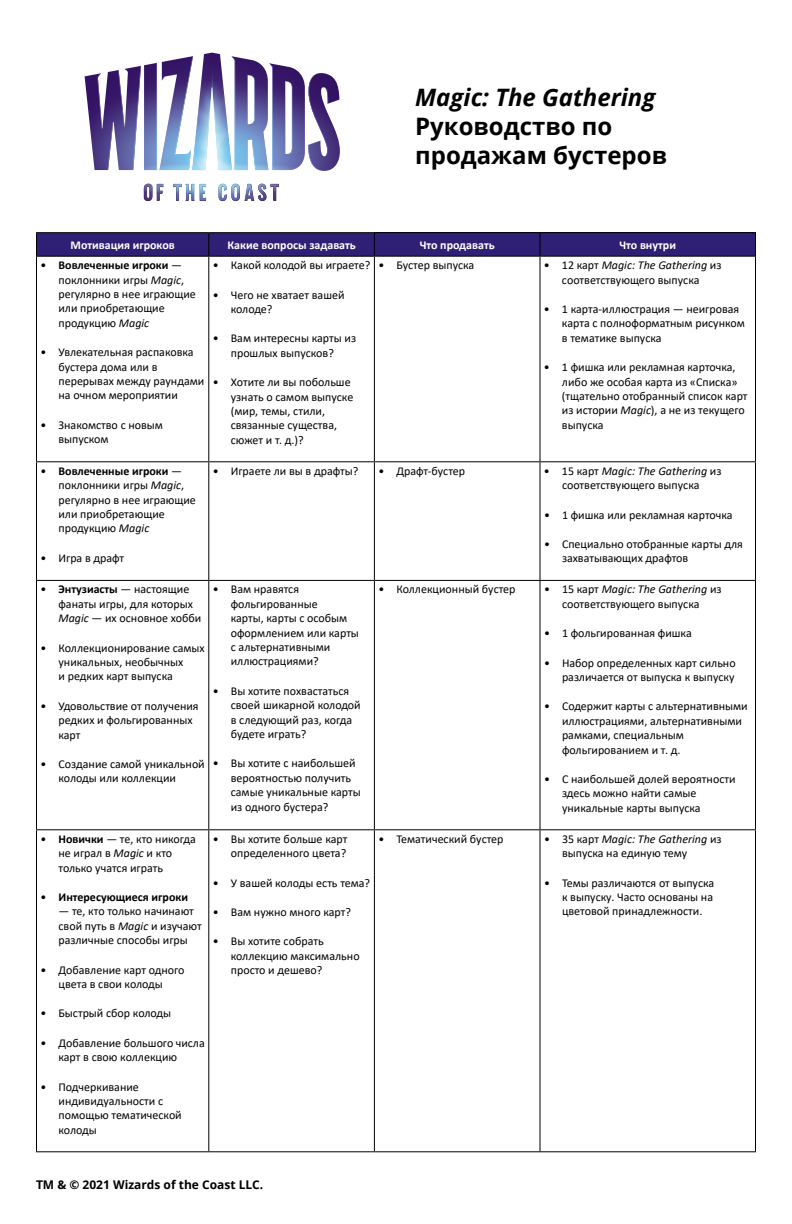
<style>
.page{position:relative;width:792px;height:1224px;background:#fff}
.page>*{position:absolute;margin:0;border:0;box-sizing:border-box;transform-origin:0 0}
.t1{font:700 24px/28.8px "Open Sans";color:#000}
.t2{font:italic 700 24px "Open Sans";color:#000}
.t3{font:12px/14.4px "Calibri";color:#000}
.t4{font:700 12px "Calibri";color:#fff}
.t5{font:700 12px "Open Sans";color:#000}
.t6{font:700 12px "Calibri";color:#000}
.s1{font-weight:700}
.s2{font-style:italic}
.s3{font-weight:400}
</style>
<div class="page">
<div style="left:374px;top:233px;width:166px;height:23px;background:#302075"></div>
<div style="left:540px;top:233px;width:216px;height:23px;background:#302075"></div>
<hr style="left:36px;top:232px;width:173px;height:1px;background:#000">
<hr style="left:209px;top:232px;width:165px;height:1px;background:#000">
<hr style="left:374px;top:232px;width:166px;height:1px;background:#000">
<svg style="left:36px;top:233px;width:339px;height:23px;background:#2e1e71"></svg>
<hr style="left:540px;top:232px;width:216px;height:1px;background:#000">
<svg style="left:540px;top:233px;width:1px;height:23px"></svg>
<svg style="left:755px;top:233px;width:1px;height:23px"></svg>
<hr style="left:36px;top:256px;width:173px;height:1px;background:#000">
<hr style="left:36px;top:257px;width:1px;height:204px;background:#000">
<hr style="left:209px;top:256px;width:165px;height:1px;background:#000">
<hr style="left:208px;top:257px;width:1px;height:204px;background:#000">
<hr style="left:374px;top:256px;width:166px;height:1px;background:#000">
<hr style="left:374px;top:257px;width:1px;height:204px;background:#000">
<hr style="left:540px;top:256px;width:216px;height:1px;background:#000">
<hr style="left:540px;top:257px;width:1px;height:204px;background:#000">
<hr style="left:755px;top:257px;width:1px;height:204px;background:#000">
<hr style="left:36px;top:461px;width:173px;height:1px;background:#000">
<hr style="left:36px;top:462px;width:1px;height:118px;background:#000">
<hr style="left:209px;top:461px;width:165px;height:1px;background:#000">
<hr style="left:208px;top:462px;width:1px;height:118px;background:#000">
<hr style="left:374px;top:461px;width:166px;height:1px;background:#000">
<hr style="left:374px;top:462px;width:1px;height:118px;background:#000">
<hr style="left:540px;top:461px;width:216px;height:1px;background:#000">
<hr style="left:540px;top:462px;width:1px;height:118px;background:#000">
<hr style="left:755px;top:462px;width:1px;height:118px;background:#000">
<hr style="left:36px;top:580px;width:173px;height:1px;background:#000">
<hr style="left:36px;top:581px;width:1px;height:248px;background:#000">
<hr style="left:209px;top:580px;width:165px;height:1px;background:#000">
<hr style="left:208px;top:581px;width:1px;height:248px;background:#000">
<hr style="left:374px;top:580px;width:166px;height:1px;background:#000">
<hr style="left:374px;top:581px;width:1px;height:248px;background:#000">
<hr style="left:540px;top:580px;width:216px;height:1px;background:#000">
<hr style="left:540px;top:581px;width:1px;height:248px;background:#000">
<hr style="left:755px;top:581px;width:1px;height:248px;background:#000">
<hr style="left:36px;top:829px;width:173px;height:1px;background:#000">
<hr style="left:36px;top:830px;width:1px;height:321px;background:#000">
<hr style="left:209px;top:829px;width:165px;height:1px;background:#000">
<hr style="left:208px;top:830px;width:1px;height:321px;background:#000">
<hr style="left:374px;top:829px;width:166px;height:1px;background:#000">
<hr style="left:374px;top:830px;width:1px;height:321px;background:#000">
<hr style="left:540px;top:829px;width:216px;height:1px;background:#000">
<hr style="left:540px;top:830px;width:1px;height:321px;background:#000">
<hr style="left:755px;top:830px;width:1px;height:321px;background:#000">
<hr style="left:36px;top:1151px;width:173px;height:1px;background:#000">
<hr style="left:209px;top:1151px;width:165px;height:1px;background:#000">
<hr style="left:374px;top:1151px;width:166px;height:1px;background:#000">
<hr style="left:540px;top:1151px;width:216px;height:1px;background:#000">
<svg style="left:85px;top:53px;width:255px;height:148px"></svg>
<h1 class="t2" style="left:415px;top:80px;width:242px">Magic: The Gathering</h1>
<h1 class="t1" style="left:415px;top:111px;width:253px">Руководство по продажам бустеров</h1>
<p class="t4" style="left:71px;top:236px;width:106px">Мотивация игроков</p>
<p class="t4" style="left:227px;top:236px;width:130px">Какие вопросы задавать</p>
<p class="t4" style="left:420px;top:236px;width:76px">Что продавать</p>
<p class="t4" style="left:619px;top:236px;width:58px">Что внутри</p>
<p class="t3" style="left:58px;top:258px;width:139px;text-indent:-18px">• <span class="s1">Вовлеченные игроки</span> — поклонники игры <span class="s2">Magic</span>, регулярно в нее играющие или приобретающие продукцию <span class="s2">Magic</span></p>
<p class="t3" style="left:58px;top:345px;width:147px;text-indent:-18px">• Увлекательная распаковка бустера дома или в перерывах между раундами на очном мероприятии</p>
<p class="t3" style="left:58px;top:417px;width:106px;text-indent:-18px">• Знакомство с новым выпуском</p>
<p class="t3" style="left:213px;top:258px;width:159px">• Какой колодой вы играете?</p>
<p class="t3" style="left:231px;top:287px;width:115px;text-indent:-18px">• Чего не хватает вашей колоде?</p>
<p class="t3" style="left:213px;top:331px;width:145px;text-align:center">• Вам интересны карты из прошлых выпусков?</p>
<p class="t3" style="left:231px;top:375px;width:124px;text-indent:-18px">• Хотите ли вы побольше узнать о самом выпуске (мир, темы, стили, связанные существа, сюжет и т. д.)?</p>
<p class="t3" style="left:378px;top:258px;width:97px">• Бустер выпуска</p>
<p class="t3" style="left:544px;top:258px;width:179px;text-align:center">• 12 карт <span class="s2">Magic: The Gathering</span> из соответствующего выпуска</p>
<p class="t3" style="left:562px;top:302px;width:184px;text-indent:-18px">• 1 карта-иллюстрация — неигровая карта с полноформатным рисунком в тематике выпуска</p>
<p class="t3" style="left:562px;top:360px;width:187px;text-indent:-18px">• 1 фишка или рекламная карточка, либо же особая карта из «Списка» (тщательно отобранный список карт из истории <span class="s2">Magic</span>), а не из текущего выпуска</p>
<p class="t3" style="left:58px;top:463px;width:139px;text-indent:-18px">• <span class="s1">Вовлеченные игроки</span> — поклонники игры <span class="s2">Magic</span>, регулярно в нее играющие или приобретающие продукцию <span class="s2">Magic</span></p>
<p class="t3" style="left:40px;top:550px;width:85px">• Игра в драфт</p>
<p class="t3" style="left:59px;top:582px;width:144px;text-indent:-18px">• <span class="s1">Энтузиасты</span> — настоящие фанаты игры, для которых<br><span class="s2">Magic</span> — их основное хобби</p>
<p class="t3" style="left:59px;top:640px;width:148px;text-indent:-18px">• Коллекционирование самых уникальных, необычных<br>и редких карт выпуска</p>
<p class="t3" style="left:59px;top:698px;width:142px;text-indent:-18px">• Удовольствие от получения редких и фольгированных карт</p>
<p class="t3" style="left:59px;top:757px;width:148px;text-indent:-18px">• Создание самой уникальной колоды или коллекции</p>
<p class="t3" style="left:59px;top:831px;width:139px;text-indent:-18px">• <span class="s1">Новички</span> — те, кто никогда не играл в <span class="s2">Magic</span> и кто только учатся играть</p>
<p class="t6" style="left:41px;top:889px;width:149px"><span class="s3">•</span> Интересующиеся игроки</p>
<p class="t3" style="left:59px;top:904px;width:145px">— те, кто только начинают свой путь в <span class="s2">Magic</span> и изучают различные способы игры</p>
<p class="t3" style="left:41px;top:962px;width:146px;text-align:center">• Добавление карт одного цвета в свои колоды</p>
<p class="t3" style="left:41px;top:1006px;width:132px">• Быстрый сбор колоды</p>
<p class="t3" style="left:59px;top:1035px;width:148px;text-indent:-18px">• Добавление большого числа карт в свою коллекцию</p>
<p class="t3" style="left:59px;top:1079px;width:125px;text-indent:-18px">• Подчеркивание индивидуальности с помощью тематической колоды</p>
<p class="t3" style="left:213px;top:463px;width:147px">• Играете ли вы в драфты?</p>
<p class="t3" style="left:378px;top:463px;width:88px">• Драфт-бустер</p>
<p class="t3" style="left:544px;top:463px;width:179px;text-align:center">• 15 карт <span class="s2">Magic: The Gathering</span> из соответствующего выпуска</p>
<p class="t3" style="left:544px;top:507px;width:190px">• 1 фишка или рекламная карточка</p>
<p class="t3" style="left:562px;top:537px;width:182px;text-indent:-18px">• Специально отобранные карты для захватывающих драфтов</p>
<p class="t3" style="left:231px;top:582px;width:130px;text-indent:-18px">• Вам нравятся фольгированные<br>карты, карты с особым оформлением или карты с альтернативными иллюстрациями?</p>
<p class="t3" style="left:231px;top:683px;width:131px;text-indent:-18px">• Вы хотите похвастаться своей шикарной колодой в следующий раз, когда будете играть?</p>
<p class="t3" style="left:231px;top:756px;width:132px;text-indent:-18px">• Вы хотите с наибольшей вероятностью получить самые уникальные карты из одного бустера?</p>
<p class="t3" style="left:213px;top:831px;width:136px;text-align:right">• Вы хотите больше карт определенного цвета?</p>
<p class="t3" style="left:213px;top:875px;width:159px">• У вашей колоды есть тема?</p>
<p class="t3" style="left:213px;top:905px;width:140px">• Вам нужно много карт?</p>
<p class="t3" style="left:231px;top:934px;width:130px;text-indent:-18px">• Вы хотите собрать коллекцию максимально просто и дешево?</p>
<p class="t3" style="left:378px;top:582px;width:139px">• Коллекционный бустер</p>
<p class="t3" style="left:544px;top:582px;width:179px;text-align:center">• 15 карт <span class="s2">Magic: The Gathering</span> из соответствующего выпуска</p>
<p class="t3" style="left:544px;top:626px;width:149px">• 1 фольгированная фишка</p>
<p class="t3" style="left:544px;top:655px;width:193px;text-align:right">• Набор определенных карт сильно различается от выпуска к выпуску</p>
<p class="t3" style="left:562px;top:699px;width:187px;text-indent:-18px">• Содержит карты с альтернативными иллюстрациями, альтернативными рамками, специальным фольгированием и т. д.</p>
<p class="t3" style="left:562px;top:772px;width:175px;text-indent:-18px">• С наибольшей долей вероятности здесь можно найти самые уникальные карты выпуска</p>
<p class="t3" style="left:378px;top:831px;width:127px">• Тематический бустер</p>
<p class="t3" style="left:562px;top:831px;width:161px;text-indent:-18px">• 35 карт <span class="s2">Magic: The Gathering</span> из выпуска на единую тему</p>
<p class="t3" style="left:562px;top:875px;width:154px;text-align:justify;text-indent:-18px">• Темы различаются от выпуска к выпуску. Часто основаны на цветовой принадлежности.</p>
<p class="t5" style="left:36px;top:1176px;width:229px">TM &amp; © 2021 Wizards of the Coast LLC.</p>
</div>
